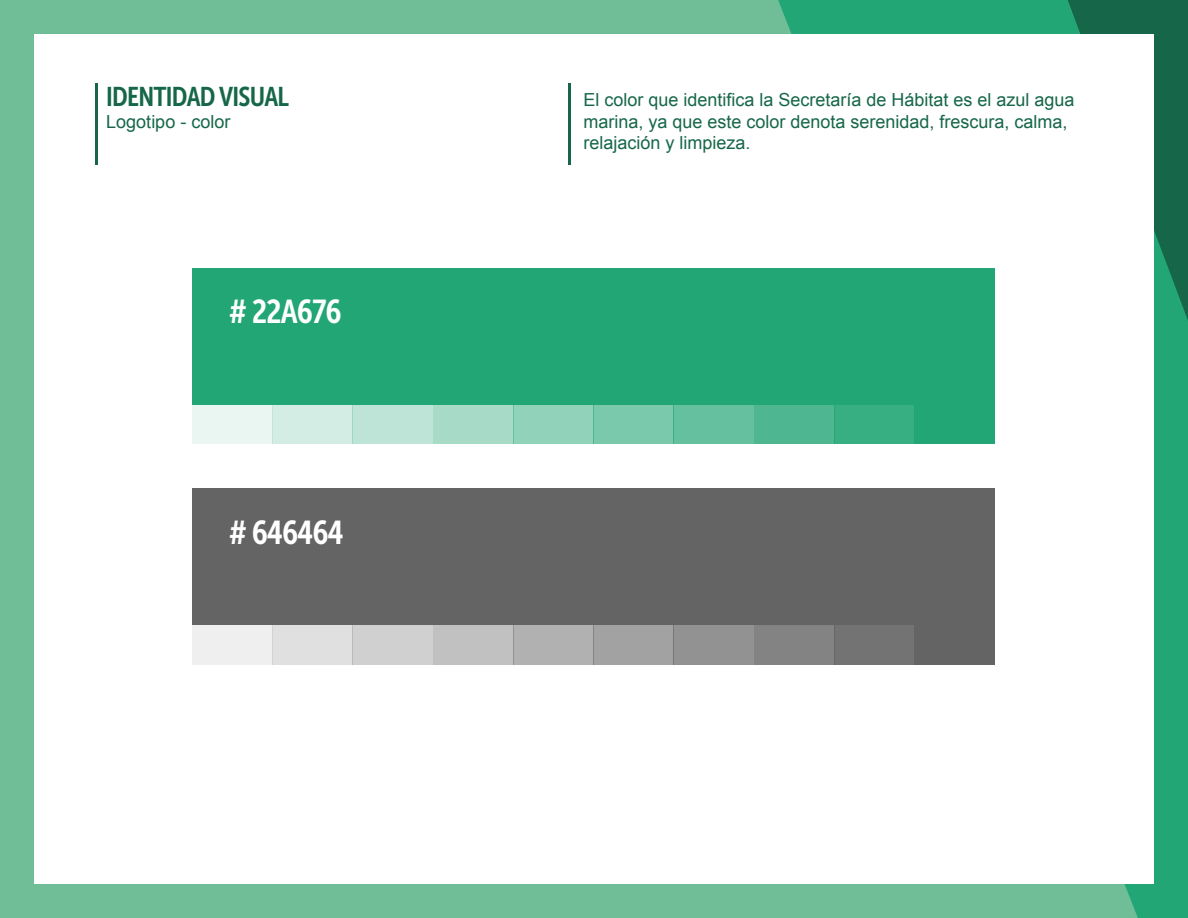
<style>
.page{position:relative;width:1188px;height:918px;background:#6fbe98}
.page>*{position:absolute;margin:0;border:0;box-sizing:border-box;transform-origin:0 0}
.t1{font:33px "Museo Sans Condensed 700";letter-spacing:-.03em;color:#fff}
.t2{font:27px "Museo Sans Condensed 700";letter-spacing:-.03em;color:#166749}
.t3{font:18px/21.6px "Arial";color:#166749}
</style>
<div class="page">
<svg style="left:778px;top:0;width:410px;height:918px;fill:#22a676"></svg>
<div style="left:34px;top:34px;width:1120px;height:850px;background:#fff"></div>
<div style="left:192px;top:268px;width:803px;height:136px;background:#22a676"></div>
<hr style="left:96px;top:83px;width:2px;height:82px;background:#166749">
<div style="left:915px;top:404px;width:80px;height:40px;background:#22a676"></div>
<div style="left:834px;top:404px;width:81px;height:40px;background:#38af83"></div>
<div style="left:754px;top:404px;width:80px;height:40px;background:#4eb791"></div>
<div style="left:674px;top:404px;width:80px;height:40px;background:#64c09f"></div>
<div style="left:594px;top:404px;width:80px;height:40px;background:#7ac9ac"></div>
<div style="left:513px;top:404px;width:81px;height:40px;background:#90d2ba"></div>
<div style="left:433px;top:404px;width:80px;height:40px;background:#a7dbc8"></div>
<div style="left:353px;top:404px;width:80px;height:40px;background:#bde4d6"></div>
<div style="left:272px;top:404px;width:81px;height:40px;background:#d3ede4"></div>
<div style="left:192px;top:404px;width:80px;height:40px;background:#e9f6f1"></div>
<div style="left:192px;top:488px;width:803px;height:137px;background:#646464"></div>
<div style="left:915px;top:625px;width:80px;height:40px;background:#646464"></div>
<div style="left:834px;top:625px;width:81px;height:40px;background:#737373"></div>
<div style="left:754px;top:625px;width:80px;height:40px;background:#838383"></div>
<div style="left:674px;top:625px;width:80px;height:40px;background:#929292"></div>
<div style="left:594px;top:625px;width:80px;height:40px;background:#a2a2a2"></div>
<div style="left:513px;top:625px;width:81px;height:40px;background:#b1b1b1"></div>
<div style="left:433px;top:625px;width:80px;height:40px;background:#c1c1c1"></div>
<div style="left:353px;top:625px;width:80px;height:40px;background:#d0d0d0"></div>
<div style="left:272px;top:625px;width:81px;height:40px;background:#e0e0e0"></div>
<div style="left:192px;top:625px;width:80px;height:40px;background:#efefef"></div>
<hr style="left:569px;top:83px;width:2px;height:82px;background:#166749">
<h2 class="t2" style="left:106px;top:82px;width:184px">IDENTIDAD VISUAL</h2>
<p class="t3" style="left:106px;top:111px;width:126px">Logotipo - color</p>
<h1 class="t1" style="left:229px;top:294px;width:114px"># 22A676</h1>
<h1 class="t1" style="left:229px;top:514px;width:117px"># 646464</h1>
<p class="t3" style="left:583px;top:89px;width:493px">El color que identifica la Secretaría de Hábitat es el azul agua marina, ya que este color denota serenidad, frescura, calma, relajación y limpieza.</p>
</div>
